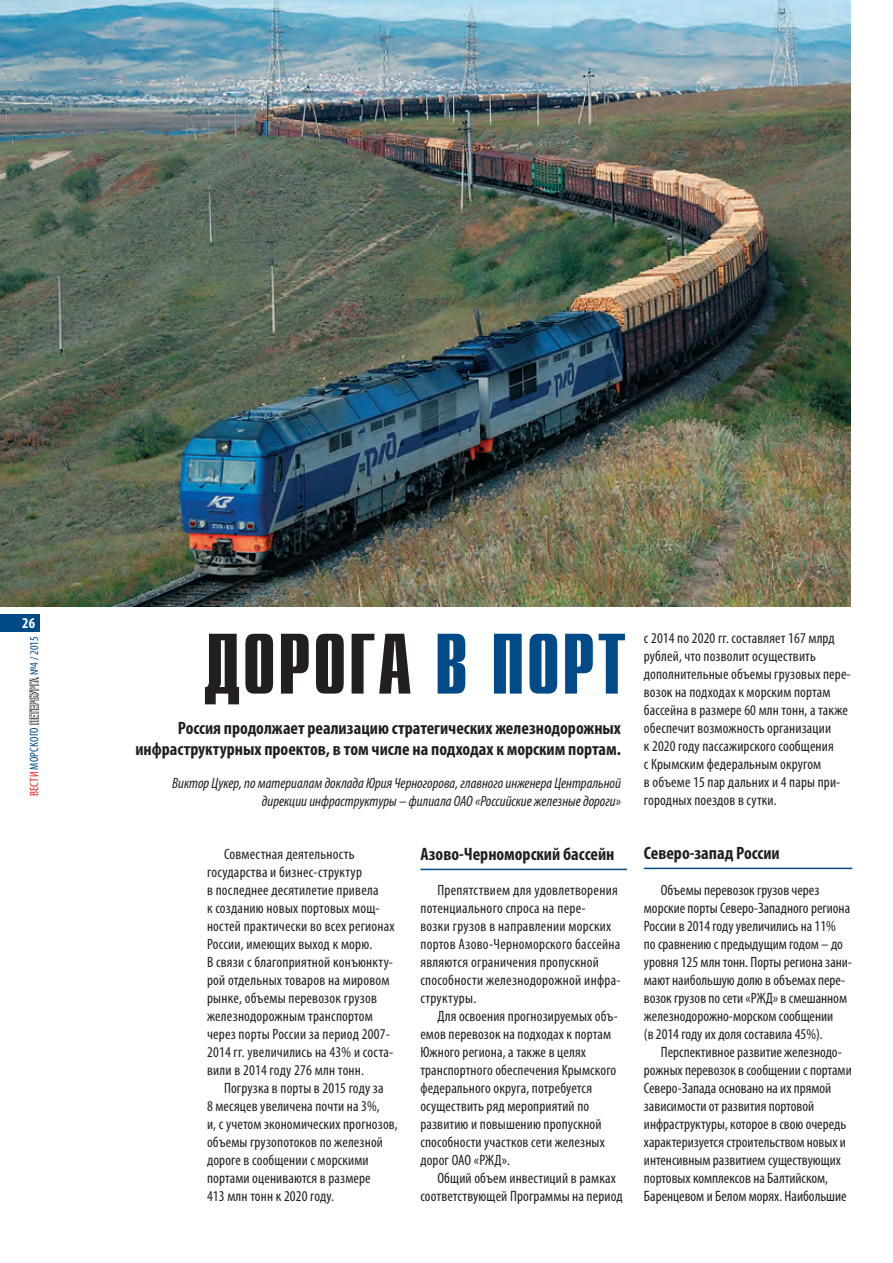
<style>
.page{position:relative;width:893px;height:1263px;background:#fff}
.page>*{position:absolute;margin:0;border:0;box-sizing:border-box;transform-origin:0 0}
.Заголовок_1{font:700 85.5px "Compact C";letter-spacing:.01em;color:#231f20}
._01_intro{font:700 condensed 18px/21.6px "Myriad Pro";color:#231f20;text-align:right}
._01_h02{font:700 condensed 18px "Myriad Pro";color:#231f20}
._01_basetxt{font:condensed 15px/18px "Myriad Pro";letter-spacing:.01em;color:#231f20}
._01_author{font:italic condensed 15px/18px "Myriad Pro";color:#231f20;text-align:right}
.t1{font:700 condensed 15px "Myriad Pro";color:#fff}
.t2{font:condensed 12px "Myriad Pro";letter-spacing:.02em;color:#004b87}
.s1{color:#ee1d23}
.s2{color:#fff}
.s3{color:#004b87}
</style>
<div class="page">
<div style="left:0;top:614px;width:40px;height:17px;background:#004b87"></div>
<svg style="left:29px;top:676px;width:10px;height:49px"></svg>
<hr style="left:420px;top:869px;width:207px;height:1px;background:#004b87">
<hr style="left:644px;top:868px;width:208px;height:1px;background:#004b87">
<img style="left:0;top:0;width:850px;height:606px">
<p class="t1" style="left:22px;top:614px;width:14px">26</p>
<p class="t2" style="left:27px;top:796px;width:161px;rotate:-90deg"><span class="s1">ВЕСТИ</span> МОРСКОГО <span class="s2">ПЕТЕРБУРГА</span> №4 / 2015</p>
<p class="Заголовок_1" style="left:203px;top:622px;width:425px">ДОРОГА <span class="s3">В ПОРТ</span></p>
<p class="_01_basetxt" style="left:644px;top:629px;width:208px">с 2014 по 2020 гг. составляет 167 млрд рублей, что позволит осуществить дополнительные объемы грузовых пере&shy;возок на подходах к морским портам бассейна в размере 60 млн тонн, а также обеспечит возможность организации<br>к 2020 году пассажирского сообщения<br>с Крымским федеральным округом<br>в объеме 15 пар дальних и 4 пары при&shy;городных поездов в сутки.</p>
<p class="_01_h02" style="left:644px;top:842px;width:137px">Северо-запад России</p>
<p class="_01_basetxt" style="left:644px;top:881px;width:210px;text-indent:17px">Объемы перевозок грузов через морские порты Северо-Западного региона России в 2014 году увеличились на 11%<br>по сравнению с предыдущим годом – до уровня 125 млн тонн. Порты региона зани&shy;мают наибольшую долю в объемах пере&shy;возок грузов по сети «РЖД» в смешанном железнодорожно-морском сообщении<br>(в 2014 году их доля составила 45%).</p>
<p class="_01_basetxt" style="left:644px;top:1043px;width:209px;text-indent:17px">Перспективное развитие железнодо&shy;рожных перевозок в сообщении с портами Северо-Запада основано на их прямой зависимости от развития портовой инфраструктуры, которое в свою очередь характеризуется строительством новых и интенсивным развитием существующих портовых комплексов на Балтийском, Баренцевом и Белом морях. Наибольшие</p>
<p class="_01_intro" style="left:135px;top:716px;width:487px">Россия продолжает реализацию стратегических железнодорожных инфраструктурных проектов, в том числе на подходах к морским портам.</p>
<p class="_01_author" style="left:172px;top:774px;width:450px">Виктор Цукер, по материалам доклада Юрия Черногорова, главного инженера Центральной дирекции инфраструктуры – филиала ОАО «Российские железные дороги»</p>
<p class="_01_h02" style="left:420px;top:843px;width:196px">Азово-Черноморский бассейн</p>
<p class="_01_basetxt" style="left:420px;top:881px;width:202px;text-indent:17px">Препятствием для удовлетворения потенциального спроса на пере-<br>возки грузов в направлении морских портов Азово-Черноморского бассейна являются ограничения пропускной способности железнодорожной инфра&shy;структуры.</p>
<p class="_01_basetxt" style="left:420px;top:1007px;width:199px;text-indent:17px">Для освоения прогнозируемых объ&shy;емов перевозок на подходах к портам<br>Южного региона, а также в целях транспортного обеспечения Крымского федерального округа, потребуется осуществить ряд мероприятий по развитию и повышению пропускной способности участков сети железных дорог ОАО «РЖД».</p>
<p class="_01_basetxt" style="left:420px;top:1169px;width:204px;text-indent:17px">Общий объем инвестиций в рамках соответствующей Программы на период</p>
<p class="_01_basetxt" style="left:207px;top:845px;width:189px;text-indent:17px">Совместная деятельность государства и бизнес-структур<br>в последнее десятилетие привела<br>к созданию новых портовых мощ&shy;ностей практически во всех регионах<br>России, имеющих выход к морю.<br>В связи с благоприятной конъюнкту&shy;рой отдельных товаров на мировом рынке, объемы перевозок грузов железнодорожным транспортом через порты России за период 2007-<br>2014 гг. увеличились на 43% и соста&shy;вили в 2014 году 276 млн тонн.</p>
<p class="_01_basetxt" style="left:207px;top:1079px;width:192px;text-indent:17px">Погрузка в порты в 2015 году за<br>8 месяцев увеличена почти на 3%,<br>и, с учетом экономических прогнозов, объемы грузопотоков по железной дороге в сообщении с морскими портами оцениваются в размере<br>413 млн тонн к 2020 году.</p>
</div>
